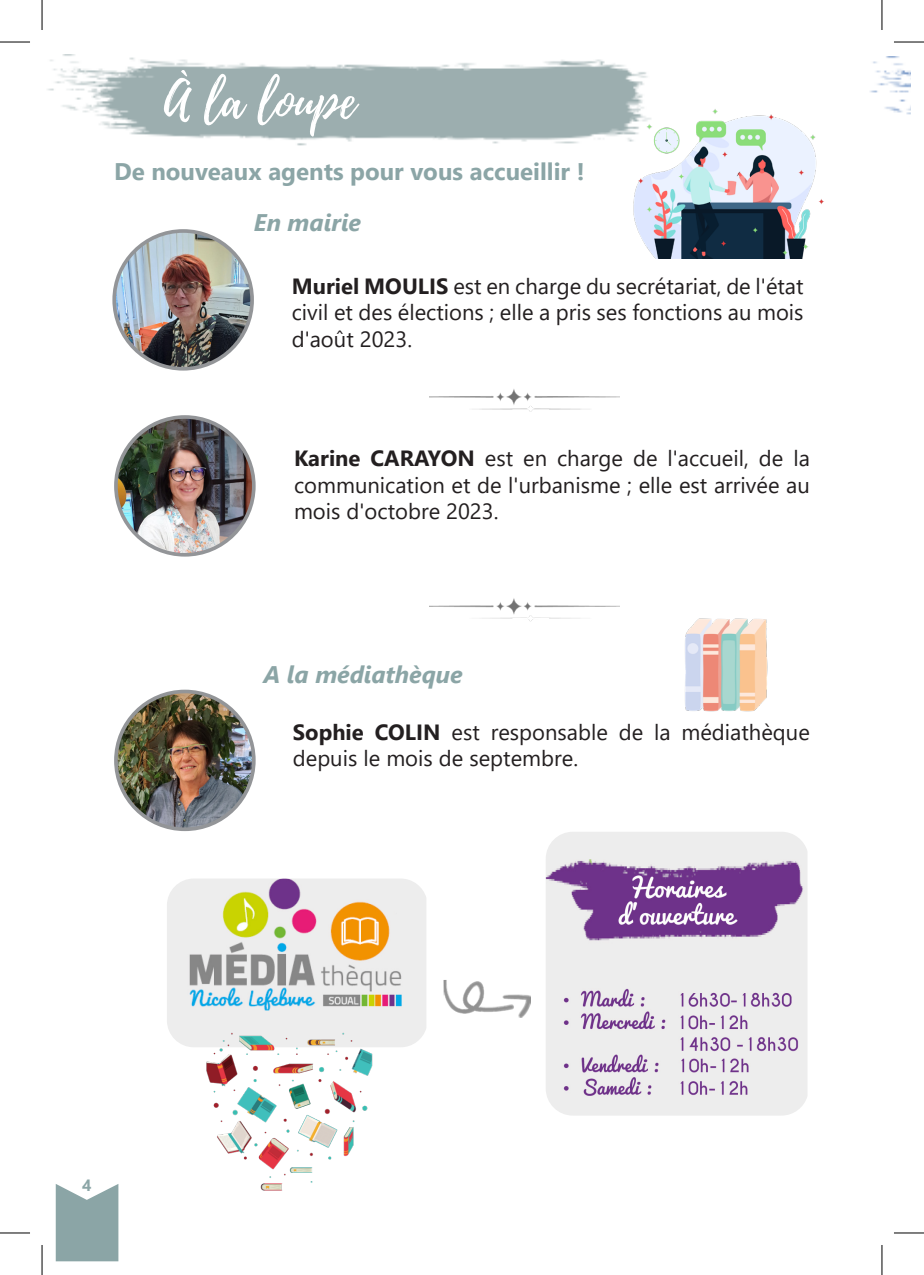
<style>
.page{position:relative;width:924px;height:1275px;background:#fff}
.page>*{position:absolute;margin:0;border:0;box-sizing:border-box;transform-origin:0 0}
.t1{font:50px "Playlist Script";color:#fff}
.t2{font:700 24px "Segoe UI";color:#8ba5a6}
.t3{font:italic 700 24px "Segoe UI";color:#8ba5a6}
.t4{font:22px/26.4px "Segoe UI";color:#231f20;text-align:justify}
.t5{font:700 16.4px "Segoe UI";color:#8ba5a6}
.s1{font-weight:700}
</style>
<div class="page">
<img style="left:47px;top:55px;width:581px;height:91px">
<svg style="left:56px;top:1184px;width:62px;height:77px;background:#96aeaf"></svg>
<img style="left:429px;top:389px;width:190px;height:23px">
<img style="left:114px;top:231px;width:138px;height:138px;border-radius:69px">
<div style="left:112px;top:229px;width:142px;height:141px;border:4px solid #939598;border-radius:50%"></div>
<img style="left:116px;top:417px;width:138px;height:138px;border-radius:69px">
<div style="left:114px;top:415px;width:141px;height:141px;border:4px solid #939598;border-radius:50%"></div>
<img style="left:116px;top:691px;width:138px;height:138px;border-radius:69px">
<div style="left:114px;top:689px;width:141px;height:142px;border:4px solid #939598;border-radius:50%"></div>
<img style="left:628px;top:70px;width:196px;height:189px">
<img style="left:685px;top:618px;width:83px;height:94px">
<img style="left:429px;top:598px;width:190px;height:24px">
<img style="left:167px;top:878px;width:259px;height:169px">
<img style="left:443px;top:980px;width:88px;height:38px">
<img style="left:545px;top:832px;width:262px;height:283px">
<img style="left:201px;top:1002px;width:175px;height:189px">
<img style="left:870px;top:56px;width:39px;height:59px">
<hr style="left:0;top:42px;width:30px;height:1px;background:#000">
<hr style="left:893px;top:42px;width:30px;height:1px;background:#000">
<hr style="left:0;top:1232px;width:30px;height:1px;background:#000">
<hr style="left:893px;top:1232px;width:30px;height:1px;background:#000">
<hr style="left:42px;top:0;width:1px;height:30px;background:#000">
<hr style="left:42px;top:1245px;width:1px;height:30px;background:#000">
<hr style="left:881px;top:0;width:1px;height:30px;background:#000">
<hr style="left:881px;top:1245px;width:1px;height:30px;background:#000">
<p class="t1" style="left:164px;top:65px;width:193px">À la loupe</p>
<p class="t2" style="left:114px;top:149px;width:472px">De nouveaux agents pour vous accueillir !</p>
<p class="t3" style="left:254px;top:200px;width:109px">En mairie</p>
<p class="t4" style="left:291px;top:271px;width:513px"><span class="s1">Muriel MOULIS</span> est en charge du secrétariat, de l'état civil et des élections ; elle a pris ses fonctions au mois d'août 2023.</p>
<p class="t4" style="left:294px;top:443px;width:517px"><span class="s1">Karine CARAYON</span> est en charge de l'accueil, de la communication et de l'urbanisme ; elle est arrivée au mois d'octobre 2023.</p>
<p class="t3" style="left:263px;top:652px;width:201px">A la médiathèque</p>
<p class="t4" style="left:293px;top:717px;width:518px"><span class="s1">Sophie COLIN</span> est responsable de la médiathèque depuis le mois de septembre.</p>
<p class="t5" style="left:82px;top:1169px;width:11px">4</p>
</div>
